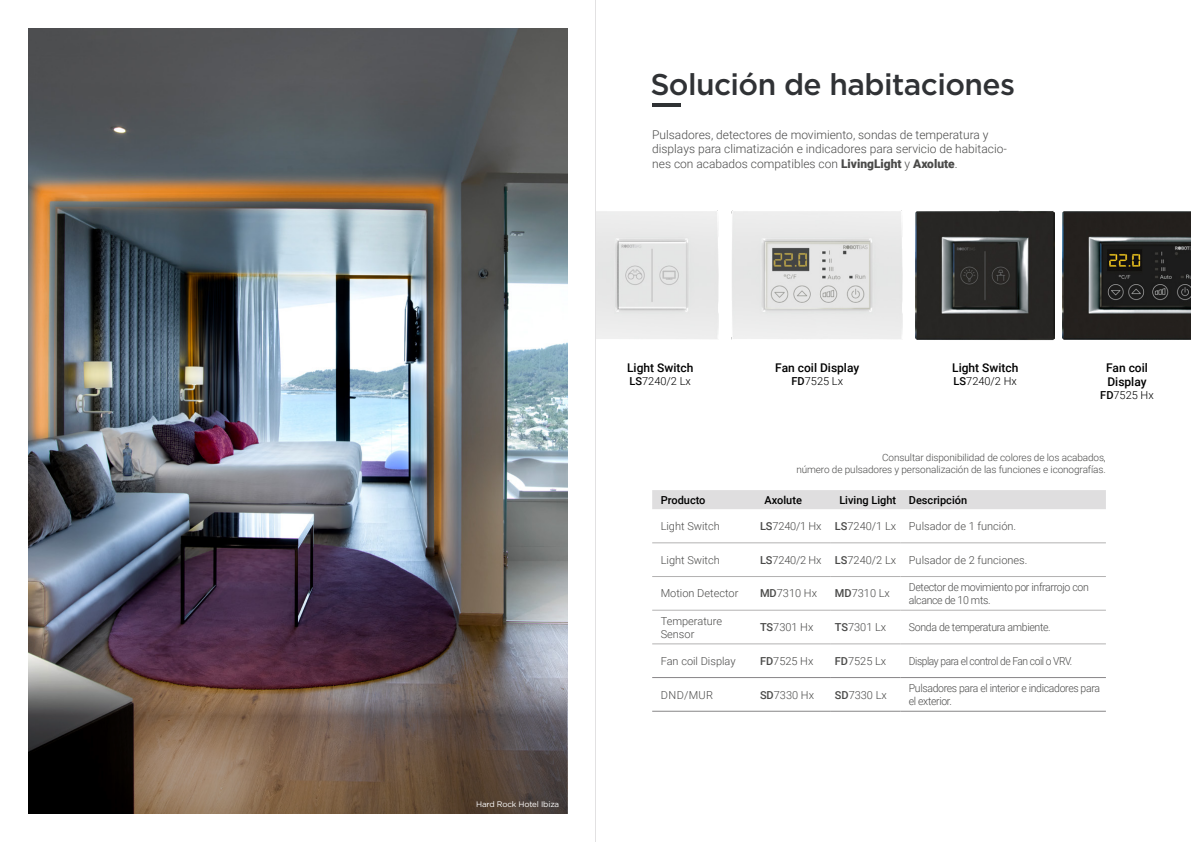
<style>
.page{position:relative;width:1191px;height:842px;background:#fff}
.page>*{position:absolute;margin:0;border:0;box-sizing:border-box;transform-origin:0 0}
.t1{font:500 30px "Gotham";letter-spacing:-.02em;color:#303235}
.t2{font:300 12px/14.4px "Roboto";color:#4a4a49}
.t3{font:500 12px/14.4px "Roboto";color:#000}
.t4{font:300 11px/13.2px "Roboto";color:#4a4a49}
.t5{font:300 11px/13.2px "Roboto";letter-spacing:-.02em;color:#4a4a49;scale:.96 1}
.t6{font:300 11px "Roboto";letter-spacing:-.02em;color:#4a4a49}
.t7{font:300 11px/13.2px "Roboto";letter-spacing:-.02em;color:#4a4a49;scale:.95 1}
.t8{font:500 11px "Roboto";color:#000}
.t9{font:300 11px "Roboto";color:#000}
.t10{font:300 11px "Roboto";letter-spacing:-.04em;color:#4a4a49;scale:.93 1}
.t11{font:300 10px/12px "Roboto";letter-spacing:-.01em;color:#4a4a49;text-align:right}
.t12{font:8px "Gotham";letter-spacing:-.02em;color:#fff}
.s1{font-weight:900}
.s2{font-weight:500}
</style>
<div class="page">
<img style="left:596px;top:211px;width:122px;height:128px">
<img style="left:1062px;top:211px;width:129px;height:129px">
<img style="left:732px;top:211px;width:170px;height:128px">
<img style="left:916px;top:211px;width:138px;height:129px">
<hr style="left:652px;top:103px;width:28px;height:4px;background:#2f3234">
<div style="left:652px;top:490px;width:454px;height:19px;background:#dfdedf"></div>
<hr style="left:652px;top:543px;width:104px;height:1px;background:#b3b2b2">
<hr style="left:756px;top:543px;width:75px;height:1px;background:#b3b2b2">
<hr style="left:831px;top:543px;width:69px;height:1px;background:#b3b2b2">
<hr style="left:900px;top:543px;width:206px;height:1px;background:#b3b2b2">
<hr style="left:652px;top:576px;width:104px;height:1px;background:#b3b2b2">
<hr style="left:756px;top:576px;width:75px;height:1px;background:#b3b2b2">
<hr style="left:831px;top:576px;width:69px;height:1px;background:#b3b2b2">
<hr style="left:900px;top:576px;width:206px;height:1px;background:#b3b2b2">
<hr style="left:652px;top:610px;width:104px;height:1px;background:#b3b2b2">
<hr style="left:756px;top:610px;width:75px;height:1px;background:#b3b2b2">
<hr style="left:831px;top:610px;width:69px;height:1px;background:#b3b2b2">
<hr style="left:900px;top:610px;width:206px;height:1px;background:#b3b2b2">
<hr style="left:652px;top:644px;width:104px;height:1px;background:#b3b2b2">
<hr style="left:756px;top:644px;width:75px;height:1px;background:#b3b2b2">
<hr style="left:831px;top:644px;width:69px;height:1px;background:#b3b2b2">
<hr style="left:900px;top:644px;width:206px;height:1px;background:#b3b2b2">
<hr style="left:652px;top:677px;width:104px;height:1px;background:#878587">
<hr style="left:652px;top:711px;width:104px;height:1px;background:#878587">
<hr style="left:756px;top:677px;width:75px;height:1px;background:#878587">
<hr style="left:831px;top:677px;width:69px;height:1px;background:#878587">
<hr style="left:756px;top:711px;width:75px;height:1px;background:#878587">
<hr style="left:831px;top:711px;width:69px;height:1px;background:#878587">
<hr style="left:900px;top:677px;width:206px;height:1px;background:#878587">
<hr style="left:900px;top:711px;width:206px;height:1px;background:#878587">
<img style="left:28px;top:28px;width:539px;height:651px">
<svg style="left:28px;top:679px;width:539px;height:135px;background:#665448"></svg>
<hr style="left:595px;top:0;width:1px;height:842px;background:#e2e1e2">
<h1 class="t1" style="left:650px;top:65px;width:366px">Solución de habitaciones</h1>
<p class="t2" style="left:652px;top:127px;width:356px">Pulsadores, detectores de movimiento, sondas de temperatura y displays para climatización e indicadores para servicio de habitacio&shy;nes con acabados compatibles con <span class="s1">LivingLight</span> y <span class="s1">Axolute</span>.</p>
<p class="t12" style="left:476px;top:799px;width:85px">Hard Rock Hotel Ibiza</p>
<p class="t3" style="left:627px;top:360px;width:68px">Light Switch</p>
<p class="t9" style="left:629px;top:373px;width:63px"><span class="s2">LS</span>7240/2 Lx</p>
<p class="t3" style="left:775px;top:360px;width:85px">Fan coil Display</p>
<p class="t9" style="left:791px;top:373px;width:53px"><span class="s2">FD</span>7525 Lx</p>
<p class="t3" style="left:952px;top:360px;width:68px">Light Switch</p>
<p class="t9" style="left:953px;top:373px;width:65px"><span class="s2">LS</span>7240/2 Hx</p>
<p class="t3" style="left:1106px;top:360px;width:43px">Fan coil<br>Display</p>
<p class="t9" style="left:1100px;top:388px;width:55px"><span class="s2">FD</span>7525 Hx</p>
<p class="t11" style="left:796px;top:451px;width:311px">Consultar disponibilidad de colores de los acabados,<br>número de pulsadores y personalización de las funciones e iconografías.</p>
<p class="t8" style="left:660px;top:492px;width:46px">Producto</p>
<p class="t8" style="left:764px;top:492px;width:39px">Axolute</p>
<p class="t8" style="left:839px;top:492px;width:129px">Living Light Descripción</p>
<p class="t4" style="left:660px;top:519px;width:61px">Light Switch</p>
<p class="t4" style="left:760px;top:519px;width:258px"><span class="s2">LS</span>7240/1 Hx <span class="s2">LS</span>7240/1 Lx Pulsador de 1 función.</p>
<p class="t4" style="left:660px;top:553px;width:61px">Light Switch</p>
<p class="t4" style="left:760px;top:553px;width:269px"><span class="s2">LS</span>7240/2 Hx <span class="s2">LS</span>7240/2 Lx Pulsador de 2 funciones.</p>
<p class="t4" style="left:661px;top:586px;width:79px">Motion Detector</p>
<p class="t6" style="left:760px;top:586px;width:59px"><span class="s2">MD</span>7310 Hx</p>
<p class="t6" style="left:835px;top:586px;width:57px"><span class="s2">MD</span>7310 Lx</p>
<p class="t5" style="left:909px;top:580px;width:189px">Detector de movimiento por infrarrojo con alcance de 10 mts.</p>
<p class="t4" style="left:660px;top:614px;width:63px">Temperature<br>Sensor</p>
<p class="t6" style="left:760px;top:619px;width:55px"><span class="s2">TS</span>7301 Hx</p>
<p class="t6" style="left:835px;top:619px;width:53px"><span class="s2">TS</span>7301 Lx</p>
<p class="t5" style="left:909px;top:620px;width:149px">Sonda de temperatura ambiente.</p>
<p class="t4" style="left:660px;top:654px;width:76px">Fan coil Display</p>
<p class="t6" style="left:760px;top:653px;width:55px"><span class="s2">FD</span>7525 Hx</p>
<p class="t6" style="left:835px;top:653px;width:53px"><span class="s2">FD</span>7525 Lx</p>
<p class="t10" style="left:909px;top:653px;width:177px">Display para el control de Fan coil o VRV.</p>
<p class="t6" style="left:661px;top:687px;width:54px">DND/MUR</p>
<p class="t6" style="left:760px;top:687px;width:56px"><span class="s2">SD</span>7330 Hx</p>
<p class="t6" style="left:835px;top:687px;width:54px"><span class="s2">SD</span>7330 Lx</p>
<p class="t7" style="left:909px;top:681px;width:203px">Pulsadores para el interior e indicadores para el exterior.</p>
</div>
